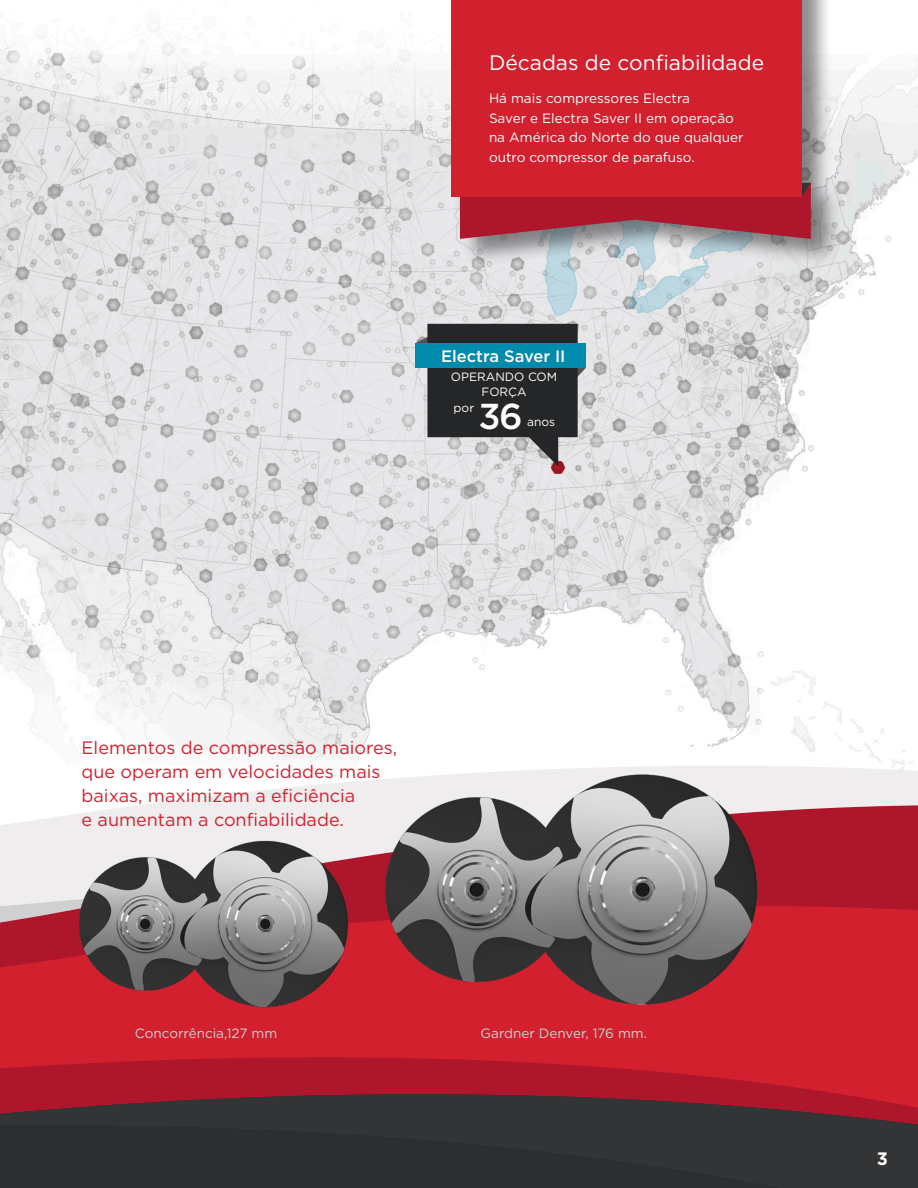
<style>
.page{position:relative;width:918px;height:1188px;background:#fff}
.page>*{position:absolute;margin:0;border:0;box-sizing:border-box;transform-origin:0 0}
.Body_Text_11_-_Main{font:500 36px "Gotham";color:#fff}
.Heading_14{font:21px "Gotham";color:#fff}
.t1{font:18px/24px "Gotham";color:#d2202f}
.Page_Num_-_Right{font:700 18px "Gotham";color:#fff}
.Body_Text_9{font:500 16.5px "Gotham";color:#fff}
.Body_Text_9-2{font:13.5px/19.5px "Gotham";color:#fff}
.Body_Text_9-3{font:13.5px "Gotham";color:#d1d0d1}
.Body_Text_11_-_Main-2{font:12px/15px "Gotham";color:#fff;text-align:center}
</style>
<div class="page">
<img style="left:0;top:30px;width:918px;height:736px">
<svg style="left:144px;top:766px;width:774px;height:39px;fill:#efeded"></svg>
<svg style="left:0;top:805px;width:918px;height:95px;background:#d18892"></svg>
<svg style="left:0;top:900px;width:918px;height:173px;background:#cc2130"></svg>
<svg style="left:0;top:1073px;width:918px;height:52px;background:#7b2430"></svg>
<div style="left:0;top:1125px;width:918px;height:63px;background:#2d2e30"></div>
<div style="left:451px;top:0;width:391px;height:266px;background:#231f20;opacity:.51"></div>
<div style="left:451px;top:0;width:351px;height:197px;background:#d2202f"></div>
<svg style="left:460px;top:183px;width:351px;height:56px"></svg>
<svg style="left:416px;top:324px;width:170px;height:150px;background:#656567"></svg>
<div style="left:416px;top:343px;width:170px;height:25px;background:#008aac"></div>
<img style="left:381px;top:766px;width:382px;height:246px">
<img style="left:77px;top:834px;width:275px;height:178px">
<p class="Heading_14" style="left:489px;top:49px;width:277px">Décadas de confiabilidade</p>
<p class="Body_Text_9-2" style="left:489px;top:88px;width:256px">Há mais compressores Electra<br>Saver e Electra Saver II em operação na América do Norte do que qualquer outro compressor de parafuso.</p>
<p class="Body_Text_9" style="left:441px;top:345px;width:126px">Electra Saver II</p>
<p class="Body_Text_11_-_Main-2" style="left:451px;top:369px;width:108px">OPERANDO COM<br>FORÇA</p>
<p class="Body_Text_11_-_Main-2" style="left:454px;top:400px;width:22px">por</p>
<p class="Body_Text_11_-_Main" style="left:478px;top:392px;width:46px">36</p>
<p class="Body_Text_11_-_Main-2" style="left:527px;top:414px;width:30px">anos</p>
<p class="t1" style="left:82px;top:735px;width:317px">Elementos de compressão maiores, que operam em velocidades mais baixas, maximizam a eficiência<br>e aumentam a confiabilidade.</p>
<p class="Body_Text_9-3" style="left:135px;top:1024px;width:144px">Concorrência,127 mm</p>
<p class="Body_Text_9-3" style="left:480px;top:1024px;width:168px">Gardner Denver, 176 mm.</p>
<p class="Page_Num_-_Right" style="left:877px;top:1147px;width:13px">3</p>
</div>
